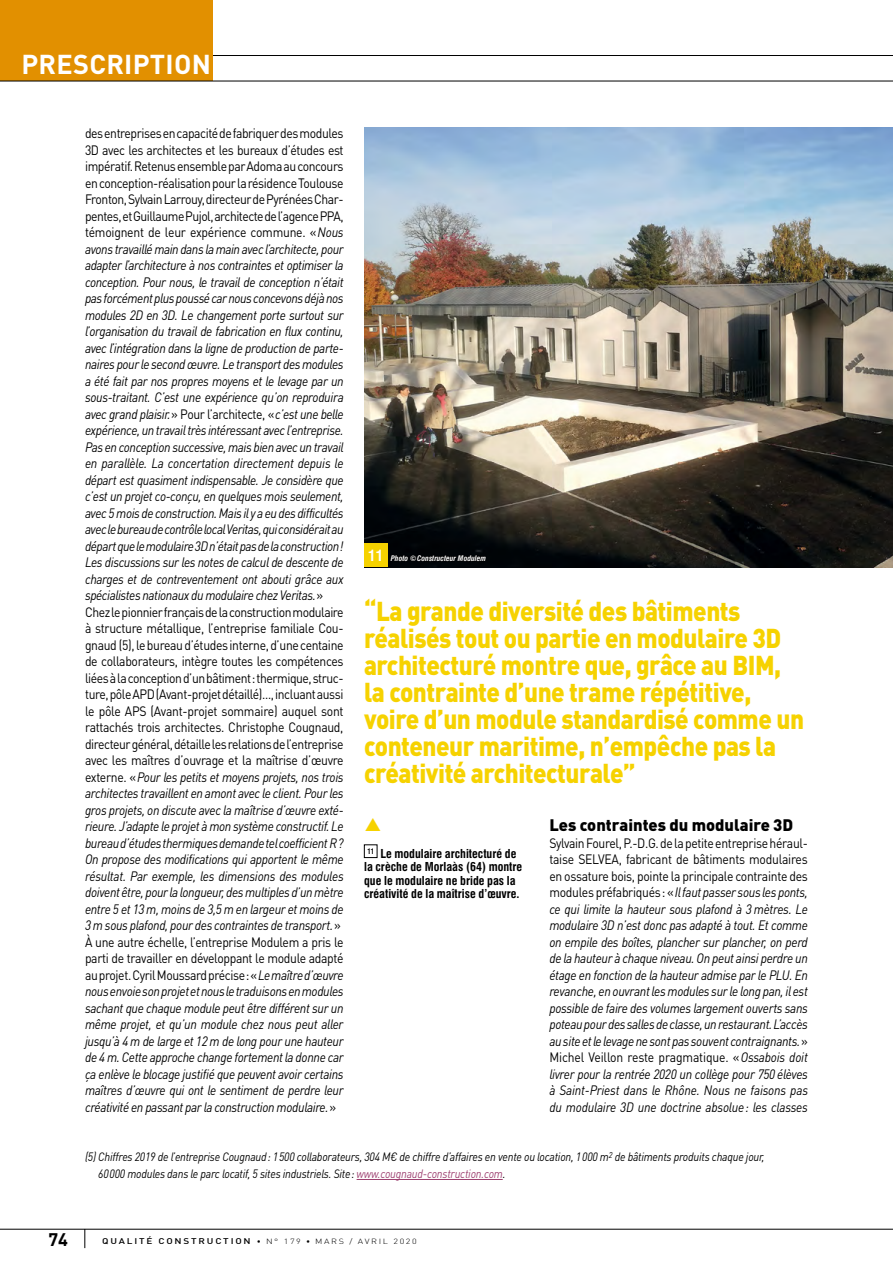
<style>
.page{position:relative;width:893px;height:1263px;background:#fff}
.page>*{position:absolute;margin:0;border:0;box-sizing:border-box;transform-origin:0 0}
.t1{font:900 27px/27px "DINOT";letter-spacing:-.02em;color:#f6d200;scale:.9 1}
.t2{font:700 27px "DINOT";letter-spacing:.01em;color:#fff}
.t3{font:700 18px "DINOT";color:#000}
.t4{font:900 16.5px "DINOT";color:#000}
.t5{font:italic 13.5px/16.5px "DINOT";letter-spacing:-.035em;color:#000;scale:.9 1}
.t6{font:italic 12px/16.5px "DINOT";letter-spacing:-.02em;color:#000;scale:.9 1}
.t7{font:700 condensed 12px/13.5px "Swiss 721 BT";color:#000}
.t8{font:300 7.5px "DINOT";letter-spacing:.18em;color:#000}
.t9{font:italic 700 condensed 7.5px "Swiss 721 BT";color:#fff}
.s1{font-style:normal}
.s2{font-style:normal;font-size:15px}
.s3{color:#9d4070}
.s4{font-weight:500;font-size:8.25px}
</style>
<div class="page">
<hr style="left:0;top:55px;width:893px;height:1px;background:#000">
<svg style="left:85px;top:1230px;width:1px;height:18px"></svg>
<div style="left:0;top:0;width:213px;height:81px;background:#e29000"></div>
<hr style="left:0;top:81px;width:893px;height:1px;background:#000">
<hr style="left:0;top:1229px;width:893px;height:1px;background:#000">
<img style="left:364px;top:128px;width:529px;height:439px">
<hr style="left:357px;top:1179px;width:146px;height:1px;background:#9d4070">
<div style="left:364px;top:844px;width:13px;height:14px;border:1px solid #000"></div>
<div style="left:364px;top:544px;width:23px;height:23px;background:#f6d200"></div>
<svg style="left:390px;top:553px;width:96px;height:13px"></svg>
<h1 class="t2" style="left:21px;top:47px;width:191px">PRESCRIPTION</h1>
<p class="t5" style="left:85px;top:125px;width:289px"><span class="s1">des entreprises en capacité de fabriquer des modules 3D avec les architectes et les bureaux d’études est impératif. Retenus ensemble par Adoma au concours en conception-réalisation pour la résidence Toulouse Fronton, Sylvain Larrouy, directeur de Pyrénées Char&shy;pentes, et Guillaume Pujol, architecte de l’agence PPA, témoignent de leur expérience commune. «</span>Nous avons travaillé main dans la main avec l’architecte, pour adapter l’architecture à nos contraintes et optimiser la conception. Pour nous, le travail de conception n’était pas forcément plus poussé car nous concevons déjà nos modules 2D en 3D. Le changement porte surtout sur l’organisation du travail de fabrication en flux continu, avec l’intégration dans la ligne de production de parte&shy;naires pour le second œuvre. Le transport des modules a été fait par nos propres moyens et le levage par un sous-traitant. C’est une expérience qu’on reproduira avec grand plaisir.<span class="s1">» Pour l’architecte, «</span>c’est une belle expérience, un travail très intéressant avec l’entreprise.<br>Pas en conception successive, mais bien avec un travail en parallèle. La concertation directement depuis le départ est quasiment indispensable. Je considère que c’est un projet co-conçu, en quelques mois seulement, avec 5 mois de construction. Mais il y a eu des difficultés avec le bureau de contrôle local Veritas, qui considérait au départ que le modulaire 3D n’était pas de la construction!<br>Les discussions sur les notes de calcul de descente de charges et de contreventement ont abouti grâce aux spécialistes nationaux du modulaire chez Veritas.<span class="s1">» Chez le pionnier français de la construction modulaire à structure métallique, l’entreprise familiale Cou&shy;gnaud (5), le bureau d’études interne, d’une centaine de collaborateurs, intègre toutes les compétences liées à la conception d’un bâtiment: thermique, struc&shy;ture, pôle APD (Avant-projet détaillé)…, incluant aussi le pôle APS (Avant-projet sommaire) auquel sont rattachés trois architectes. Christophe Cougnaud, directeur général, détaille les relations de l’entreprise avec les maîtres d’ouvrage et la maîtrise d’œuvre externe. «</span>Pour les petits et moyens projets, nos trois architectes travaillent en amont avec le client. Pour les gros projets, on discute avec la maîtrise d’œuvre exté&shy;rieure. J’adapte le projet à mon système constructif. Le bureau d’études thermiques demande tel coefficient R?<br>On propose des modifications qui apportent le même résultat. Par exemple, les dimensions des modules doivent être, pour la longueur, des multiples d’un mètre entre 5 et 13 m, moins de 3,5 m en largeur et moins de 3 m sous plafond, pour des contraintes de transport.<span class="s1">» À une autre échelle, l’entreprise Modulem a pris le parti de travailler en développant le module adapté au projet. Cyril Moussard précise: «</span>Le maître d’œuvre nous envoie son projet et nous le traduisons en modules sachant que chaque module peut être différent sur un même projet, et qu’un module chez nous peut aller jusqu’à 4 m de large et 12 m de long pour une hauteur de 4 m. Cette approche change fortement la donne car ça enlève le blocage justifié que peuvent avoir certains maîtres d’œuvre qui ont le sentiment de perdre leur créativité en passant par la construction modulaire.<span class="s1">»</span></p>
<p class="t9" style="left:368px;top:554px;width:119px"><span class="s2">11</span> Photo ©Constructeur Modulem</p>
<p class="t1" style="left:364px;top:597px;width:490px">“La grande diversité des bâtiments réalisés tout ou partie en modulaire 3D architecturé montre que, grâce au BIM, la contrainte d’une trame répétitive, voire d’un module standardisé comme un conteneur maritime, n’empêche pas la créativité architecturale”</p>
<p class="t7" style="left:364px;top:847px;width:160px"><sup>11</sup> Le modulaire architecturé de la crèche de Morlaàs (64) montre que le modulaire ne bride pas la créativité de la maîtrise d’œuvre.</p>
<p class="t4" style="left:549px;top:814px;width:245px">Les contraintes du modulaire 3D</p>
<p class="t5" style="left:549px;top:834px;width:289px;text-align:justify"><span class="s1">Sylvain Fourel, P.-D.G. de la petite entreprise héraul&shy;taise SELVEA, fabricant de bâtiments modulaires en ossature bois, pointe la principale contrainte des modules préfabriqués: «</span>Il faut passer sous les ponts, ce qui limite la hauteur sous plafond à 3 mètres. Le modulaire 3D n’est donc pas adapté à tout. Et comme on empile des boîtes, plancher sur plancher, on perd de la hauteur à chaque niveau. On peut ainsi perdre un étage en fonction de la hauteur admise par le PLU. En revanche, en ouvrant les modules sur le long pan, il est possible de faire des volumes largement ouverts sans poteau pour des salles de classe, un restaurant. L’accès au site et le levage ne sont pas souvent contraignants.<span class="s1">» Michel Veillon reste pragmatique. «</span>Ossabois doit livrer pour la rentrée 2020 un collège pour 750 élèves à Saint-Priest dans le Rhône. Nous ne faisons pas du modulaire 3D une doctrine absolue: les classes</p>
<p class="t6" style="left:98px;top:1148px;width:742px;text-indent:-13px">(5) Chiffres 2019 de l’entreprise Cougnaud: 1500 collaborateurs, 304 M€ de chiffre d’affaires en vente ou location, 1000 m<sup>2</sup> de bâtiments produits chaque jour,<br>60000 modules dans le parc locatif, 5 sites industriels. Site: <span class="s3">www.cougnaud-construction.com</span>.</p>
<h2 class="t3" style="left:48px;top:1227px;width:21px">74</h2>
<p class="t8" style="left:102px;top:1237px;width:316px"><span class="s4">QUALITÉ CONSTRUCTION</span> • N° 179 • MARS / AVRIL 2020</p>
</div>
